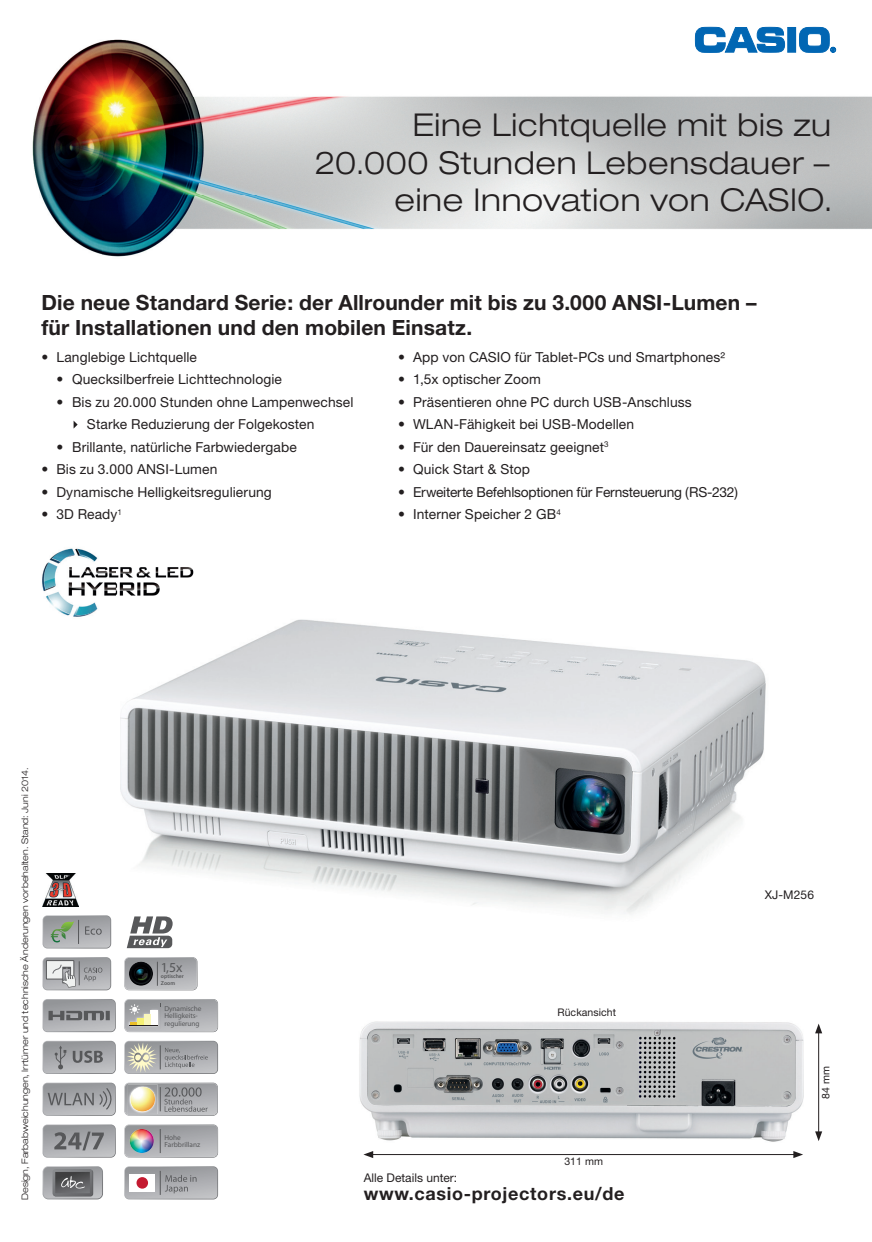
<style>
.page{position:relative;width:872px;height:1242px;background:#fff}
.page>*{position:absolute;margin:0;border:0;box-sizing:border-box;transform-origin:0 0}
.t1{font:300 expanded 31.5px/37.5px "Helvetica Neue";letter-spacing:.025em;color:#231f20;text-align:right}
.t2{font:700 21px/24.8px "Helvetica Neue";letter-spacing:.005em;color:#231f20}
.t3{font:700 18px "Helvetica Neue";letter-spacing:.04em;color:#231f20}
.t4{font:13.8px/22.5px "Helvetica Neue";letter-spacing:.01em;color:#231f20}
.t5{font:13.8px "Helvetica Neue";letter-spacing:-.015em;color:#231f20}
.t6{font:13.65px "Myriad Pro";color:#57585a}
.t7{font:12px "Helvetica Neue";color:#231f20}
.t8{font:10.5px "Helvetica Neue";letter-spacing:.005em;color:#231f20}
.t9{font:300 expanded 9px "Helvetica Neue";color:#231f20}
.t10{font:7.2px/7.2px "Myriad Pro";letter-spacing:-.005em;color:#57585a}
.t11{font:600 5.7px/6.8px "Myriad Pro";color:#57585a}
</style>
<div class="page">
<img style="left:42px;top:548px;width:152px;height:69px">
<hr style="left:371px;top:1154px;width:424px;height:1px;background:#231f20">
<svg style="left:363px;top:1151px;width:10px;height:7px"></svg>
<svg style="left:793px;top:1151px;width:10px;height:7px"></svg>
<hr style="left:818px;top:1031px;width:1px;height:102px;background:#231f20">
<svg style="left:815px;top:1023px;width:7px;height:10px"></svg>
<svg style="left:815px;top:1131px;width:7px;height:10px"></svg>
<img style="left:359px;top:1021px;width:445px;height:121px">
<img style="left:121px;top:613px;width:645px;height:301px">
<img style="left:32px;top:26px;width:840px;height:231px">
<svg style="left:74px;top:421px;width:4px;height:7px"></svg>
<div style="left:787px;top:27px;width:8px;height:25px;background:#0166b3"></div>
<div style="left:787px;top:27px;width:8px;height:25px;border:1px solid #0166b3"></div>
<svg style="left:695px;top:27px;width:89px;height:25px"></svg>
<svg style="left:799px;top:27px;width:36px;height:25px"></svg>
<img style="left:43px;top:873px;width:35px;height:33px">
<svg style="left:43px;top:1040px;width:73px;height:34px"></svg>
<svg style="left:124px;top:1040px;width:94px;height:34px"></svg>
<svg style="left:43px;top:1082px;width:73px;height:33px"></svg>
<svg style="left:124px;top:1082px;width:94px;height:33px"></svg>
<img style="left:130px;top:1087px;width:25px;height:24px">
<svg style="left:43px;top:915px;width:68px;height:33px"></svg>
<svg style="left:127px;top:916px;width:46px;height:32px"></svg>
<svg style="left:124px;top:999px;width:94px;height:33px"></svg>
<svg style="left:43px;top:999px;width:73px;height:33px"></svg>
<svg style="left:43px;top:1124px;width:73px;height:33px"></svg>
<svg style="left:124px;top:1124px;width:94px;height:33px"></svg>
<img style="left:130px;top:1129px;width:24px;height:24px;border-radius:12px">
<svg style="left:43px;top:1166px;width:60px;height:33px"></svg>
<svg style="left:124px;top:1166px;width:94px;height:33px"></svg>
<div style="left:129px;top:1174px;width:26px;height:17px;background:#fff"></div>
<div style="left:136px;top:1177px;width:12px;height:11px;background:#c41a30;border-radius:50%"></div>
<svg style="left:124px;top:957px;width:73px;height:33px"></svg>
<img style="left:129px;top:961px;width:24px;height:24px">
<svg style="left:43px;top:957px;width:68px;height:33px"></svg>
<h1 class="t1" style="left:314px;top:106px;width:519px">Eine Lichtquelle mit bis zu<br>20.000 Stunden Lebensdauer – eine Innovation von CASIO.</h1>
<h2 class="t2" style="left:41px;top:290px;width:716px">Die neue Standard Serie: der Allrounder mit bis zu 3.000 ANSI-Lumen – für Installationen und den mobilen Einsatz.</h2>
<p class="t4" style="left:41px;top:345px;width:157px">• Langlebige Lichtquelle</p>
<p class="t4" style="left:56px;top:368px;width:227px">• Quecksilberfreie Lichttechnologie</p>
<p class="t4" style="left:87px;top:390px;width:268px;text-indent:-31px">• Bis zu 20.000 Stunden ohne Lampenwechsel<br>Starke Reduzierung der Folgekosten</p>
<p class="t4" style="left:56px;top:435px;width:242px">• Brillante, natürliche Farbwiedergabe</p>
<p class="t4" style="left:41px;top:458px;width:177px">• Bis zu 3.000 ANSI-Lumen</p>
<p class="t4" style="left:41px;top:480px;width:232px">• Dynamische Helligkeitsregulierung</p>
<p class="t4" style="left:41px;top:503px;width:82px">• 3D Ready<sup>1</sup></p>
<p class="t4" style="left:398px;top:345px;width:328px">• App von CASIO für Tablet-PCs und Smartphones²</p>
<p class="t4" style="left:398px;top:368px;width:144px">• 1,5x optischer Zoom</p>
<p class="t4" style="left:398px;top:390px;width:295px">• Präsentieren ohne PC durch USB-Anschluss</p>
<p class="t4" style="left:398px;top:413px;width:237px">• WLAN-Fähigkeit bei USB-Modellen</p>
<p class="t4" style="left:398px;top:435px;width:212px">• Für den Dauereinsatz geeignet<sup>3</sup></p>
<p class="t4" style="left:398px;top:458px;width:133px">• Quick Start &amp; Stop</p>
<p class="t5" style="left:398px;top:484px;width:341px">• Erweiterte Befehlsoptionen für Fernsteuerung (RS-232)</p>
<p class="t4" style="left:398px;top:503px;width:164px">• Interner Speicher 2 GB<sup>4</sup></p>
<p class="t9" style="left:20px;top:1200px;width:434px;rotate:-90deg">Design, Farbabweichungen, Irrtümer und technische Änderungen vorbehalten. Stand: Juni 2014.</p>
<p class="t6" style="left:161px;top:959px;width:23px">1,5x</p>
<p class="t11" style="left:161px;top:973px;width:24px">optischer<br>Zoom</p>
<p class="t10" style="left:164px;top:1005px;width:39px">Dynamische<br>Helligkeits&shy;regulierung</p>
<p class="t10" style="left:164px;top:1134px;width:37px">Hohe<br>Farbbrillanz</p>
<p class="t8" style="left:557px;top:1006px;width:60px">Rückansicht</p>
<p class="t8" style="left:564px;top:1155px;width:40px">311 mm</p>
<p class="t7" style="left:364px;top:1171px;width:95px">Alle Details unter:</p>
<h3 class="t3" style="left:364px;top:1182px;width:262px">www.casio-projectors.eu/de</h3>
<p class="t7" style="left:764px;top:888px;width:51px">XJ-M256</p>
<p class="t8" style="left:819px;top:1098px;width:34px;rotate:-90deg">84 mm</p>
</div>
